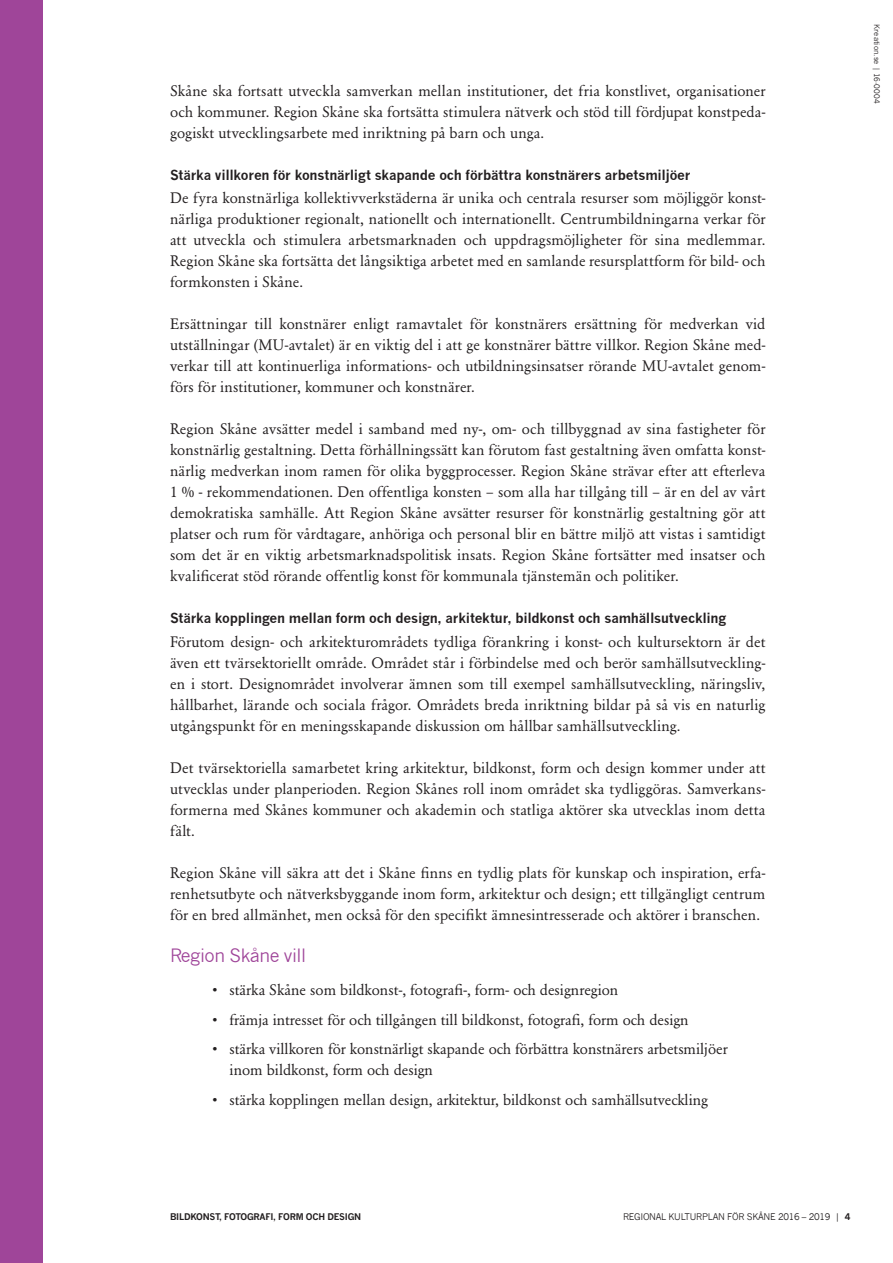
<style>
.page{position:relative;width:893px;height:1263px;background:#fff}
.page>*{position:absolute;margin:0;border:0;box-sizing:border-box;transform-origin:0 0}
._1_1_1_Rubrik{font:18px "News Gothic";letter-spacing:-.03em;color:#9f4599}
.Brödtext{font:15px/21px "Garamond BE";color:#231f20;text-align:justify}
._1_1_1_1_Rubrik{font:700 13.5px "News Gothic";letter-spacing:-.02em;color:#231f20}
.t1{font:9px "News Gothic";letter-spacing:-.03em;color:#231f20}
.t2{font:700 9px "News Gothic";letter-spacing:-.03em;color:#231f20}
._1_1_1_1_Rubrik-2{font:7.5px "News Gothic";letter-spacing:.005em;color:#231f20}
.s1{font-weight:700}
</style>
<div class="page">
<div style="left:0;top:0;width:43px;height:1263px;background:#9f4599"></div>
<p class="Brödtext" style="left:170px;top:81px;width:597px">Skåne ska fortsatt utveckla samverkan mellan institutioner, det fria konstlivet, organisationer och kommuner. Region Skåne ska fortsätta stimulera nätverk och stöd till fördjupat konstpeda&shy;gogiskt utvecklingsarbete med inriktning på barn och unga.</p>
<p class="_1_1_1_1_Rubrik" style="left:170px;top:167px;width:522px">Stärka villkoren för konstnärligt skapande och förbättra konstnärers arbetsmiljöer</p>
<p class="Brödtext" style="left:170px;top:188px;width:597px">De fyra konstnärliga kollektivverkstäderna är unika och centrala resurser som möjliggör konst&shy;närliga produktioner regionalt, nationellt och internationellt. Centrumbildningarna verkar för att utveckla och stimulera arbetsmarknaden och uppdragsmöjligheter för sina medlemmar.<br>Region Skåne ska fortsätta det långsiktiga arbetet med en samlande resursplattform för bild- och formkonsten i Skåne.</p>
<p class="Brödtext" style="left:170px;top:314px;width:597px">Ersättningar till konstnärer enligt ramavtalet för konstnärers ersättning för medverkan vid utställningar (MU-avtalet) är en viktig del i att ge konstnärer bättre villkor. Region Skåne med&shy;verkar till att kontinuerliga informations- och utbildningsinsatser rörande MU-avtalet genom&shy;förs för institutioner, kommuner och konstnärer.</p>
<p class="Brödtext" style="left:170px;top:419px;width:597px">Region Skåne avsätter medel i samband med ny-, om- och tillbyggnad av sina fastigheter för konstnärlig gestaltning. Detta förhållningssätt kan förutom fast gestaltning även omfatta konst&shy;närlig medverkan inom ramen för olika byggprocesser. Region Skåne strävar efter att efterleva 1 % - rekommendationen. Den offentliga konsten – som alla har tillgång till – är en del av vårt demokratiska samhälle. Att Region Skåne avsätter resurser för konstnärlig gestaltning gör att platser och rum för vårdtagare, anhöriga och personal blir en bättre miljö att vistas i samtidigt som det är en viktig arbetsmarknadspolitisk insats. Region Skåne fortsätter med insatser och kvalificerat stöd rörande offentlig konst för kommunala tjänstemän och politiker.</p>
<p class="_1_1_1_1_Rubrik" style="left:170px;top:610px;width:558px">Stärka kopplingen mellan form och design, arkitektur, bildkonst och samhällsutveckling</p>
<p class="Brödtext" style="left:170px;top:631px;width:597px">Förutom design- och arkitekturområdets tydliga förankring i konst- och kultursektorn är det även ett tvärsektoriellt område. Området står i förbindelse med och berör samhällsutveckling&shy;en i stort. Designområdet involverar ämnen som till exempel samhällsutveckling, näringsliv, hållbarhet, lärande och sociala frågor. Områdets breda inriktning bildar på så vis en naturlig utgångspunkt för en meningsskapande diskussion om hållbar samhällsutveckling.</p>
<p class="Brödtext" style="left:170px;top:757px;width:597px">Det tvärsektoriella samarbetet kring arkitektur, bildkonst, form och design kommer under att utvecklas under planperioden. Region Skånes roll inom området ska tydliggöras. Samverkans&shy;formerna med Skånes kommuner och akademin och statliga aktörer ska utvecklas inom detta fält.</p>
<p class="Brödtext" style="left:170px;top:862px;width:597px">Region Skåne vill säkra att det i Skåne finns en tydlig plats för kunskap och inspiration, erfa&shy;renhetsutbyte och nätverksbyggande inom form, arkitektur och design; ett tillgängligt centrum för en bred allmänhet, men också för den specifikt ämnesintresserade och aktörer i branschen.</p>
<p class="_1_1_1_Rubrik" style="left:170px;top:945px;width:138px">Region Skåne vill</p>
<p class="Brödtext" style="left:213px;top:980px;width:407px">• stärka Skåne som bildkonst-, fotografi-, form- och designregion</p>
<p class="Brödtext" style="left:213px;top:1009px;width:478px">• främja intresset för och tillgången till bildkonst, fotografi, form och design</p>
<p class="Brödtext" style="left:230px;top:1039px;width:500px;text-indent:-17px">• stärka villkoren för konstnärligt skapande och förbättra konstnärers arbetsmiljöer inom bildkonst, form och design</p>
<p class="Brödtext" style="left:213px;top:1089px;width:497px">• stärka kopplingen mellan design, arkitektur, bildkonst och samhällsutveckling</p>
<p class="_1_1_1_1_Rubrik-2" style="left:881px;top:24px;width:81px;rotate:90deg">Kreation.se | 16-0004</p>
<p class="t2" style="left:170px;top:1212px;width:193px">BILDKONST, FOTOGRAFI, FORM OCH DESIGN</p>
<p class="t1" style="left:623px;top:1212px;width:229px">REGIONAL KULTURPLAN FÖR SKÅNE 2016 – 2019 | <span class="s1">4</span></p>
</div>
